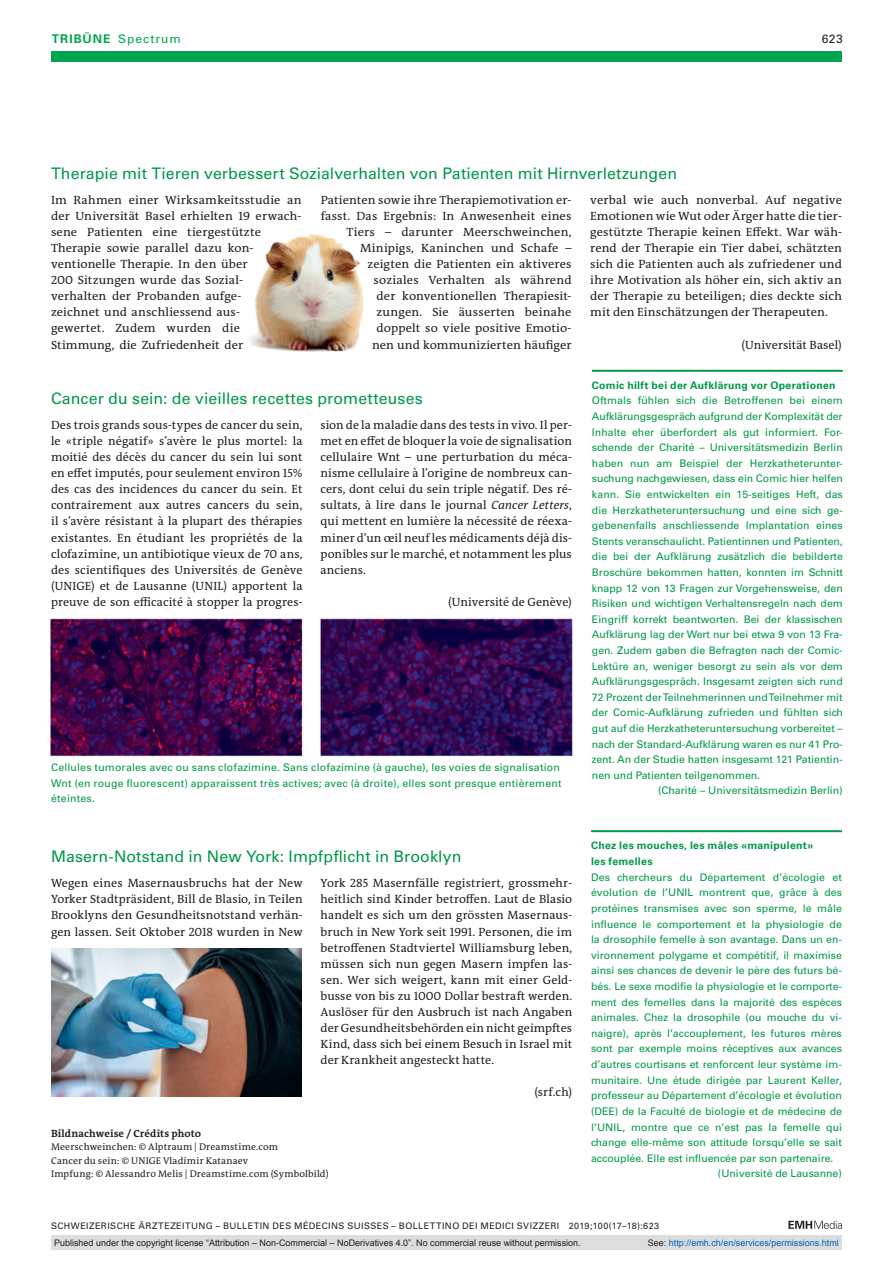
<style>
.page{position:relative;width:893px;height:1263px;background:#fff}
.page>*{position:absolute;margin:0;border:0;box-sizing:border-box;transform-origin:0 0}
.t1{font:15.9px "Univers LT Std";letter-spacing:.005em;color:#00984a}
.t2{font:12px/16px "The Antiqua B W5 Plain";letter-spacing:.01em;color:#231f20;text-align:justify}
.t3{font:12px "Univers LT Std";letter-spacing:.09em;color:#00a54f}
.t4{font:12px "Univers LT Std";color:#231f20}
.t5{font:10.5px "Univers LT Std";color:#00984a}
.t6{font:10.5px/15.8px "Univers LT Std";letter-spacing:.02em;color:#00984a}
.t7{font:700 10.5px/16px "Univers LT Std";letter-spacing:.025em;color:#00984a}
.t8{font:700 10.5px "The Antiqua B W7";letter-spacing:.01em;color:#231f20}
.t9{font:9.75px/13.5px "The Antiqua B W5 Plain";letter-spacing:.015em;color:#231f20}
.t10{font:9px "Arial";color:#231f20}
.t11{font:9px "Univers LT Std";letter-spacing:.05em;color:#231f20}
.t12{font:9px "Arial";color:#0166b3}
.s1{font-weight:700}
.s2{font-style:italic}
.s3{color:#231f20}
</style>
<div class="page">
<svg style="left:788px;top:1221px;width:54px;height:8px"></svg>
<div style="left:51px;top:51px;width:791px;height:11px;background:#00a54f"></div>
<img style="left:249px;top:234px;width:115px;height:118px">
<hr style="left:591px;top:830px;width:251px;height:2px;background:#00984a">
<img style="left:51px;top:949px;width:250px;height:147px">
<hr style="left:592px;top:370px;width:251px;height:2px;background:#00984a">
<img style="left:50px;top:618px;width:523px;height:139px">
<div style="left:51px;top:1235px;width:791px;height:15px;background:#dcdddf"></div>
<p class="t3" style="left:52px;top:31px;width:130px"><span class="s1">TRIBÜNE</span> Spectrum</p>
<p class="t4" style="left:822px;top:31px;width:23px">623</p>
<h1 class="t1" style="left:51px;top:164px;width:627px">Therapie mit Tieren verbessert Sozialverhalten von Patienten mit Hirnverletzungen</h1>
<p class="t2" style="left:51px;top:192px;width:252px;text-align:left">Im Rahmen einer Wirksamkeitsstudie an der Universität Basel erhielten 19 erwach&shy;sene Patienten eine tiergestützte Therapie sowie parallel dazu kon&shy;ventionelle Therapie. In den über<br>200 Sitzungen wurde das Sozial-<br>verhalten der Probanden aufge-<br>zeichnet und anschliessend aus-<br>gewertet. Zudem wurden die Stimmung, die Zufriedenheit der</p>
<p class="t2" style="left:321px;top:192px;width:252px;text-align:right">Patienten sowie ihre Therapiemotivation er&shy;fasst. Das Ergebnis: In Anwesenheit eines Tiers – darunter Meerschweinchen, Minipigs, Kaninchen und Schafe – zeigten die Patienten ein aktiveres soziales Verhalten als während<br>der konventionellen Therapiesit-<br>zungen. Sie äusserten beinahe<br>doppelt so viele positive Emotio-<br>nen und kommunizierten häufiger</p>
<p class="t2" style="left:590px;top:192px;width:253px">verbal wie auch nonverbal. Auf negative Emotionen wie Wut oder Ärger hatte die tier&shy;gestützte Therapie keinen Effekt. War wäh&shy;rend der Therapie ein Tier dabei, schätzten sich die Patienten auch als zufriedener und ihre Motivation als höher ein, sich aktiv an der Therapie zu beteiligen; dies deckte sich mit den Einschätzungen der Therapeuten.</p>
<p class="t2" style="left:742px;top:337px;width:102px">(Universität Basel)</p>
<h1 class="t1" style="left:51px;top:389px;width:373px">Cancer du sein: de vieilles recettes prometteuses</h1>
<p class="t2" style="left:51px;top:417px;width:253px">Des trois grands sous-types de cancer du sein, le «triple négatif» s’avère le plus mortel: la moitié des décès du cancer du sein lui sont en effet imputés, pour seulement environ 15% des cas des incidences du cancer du sein. Et contrairement aux autres cancers du sein, il s’avère résistant à la plupart des thérapies existantes. En étudiant les propriétés de la clofazimine, un antibiotique vieux de 70 ans, des scientifiques des Universités de Genève (UNIGE) et de Lausanne (UNIL) apportent la preuve de son efficacité à stopper la progres-</p>
<p class="t2" style="left:320px;top:417px;width:253px">sion de la maladie dans des tests in vivo. Il per&shy;met en effet de bloquer la voie de signalisation cellulaire Wnt – une perturbation du méca&shy;nisme cellulaire à l’origine de nombreux can&shy;cers, dont celui du sein triple négatif. Des ré&shy;sultats, à lire dans le journal <span class="s2">Cancer Letters</span>, qui mettent en lumière la nécessité de réexa&shy;miner d’un œil neuf les médicaments déjà dis&shy;ponibles sur le marché, et notamment les plus anciens.</p>
<p class="t2" style="left:448px;top:594px;width:125px">(Université de Genève)</p>
<p class="t6" style="left:51px;top:759px;width:512px">Cellules tumorales avec ou sans clofazimine. Sans clofazimine (à gauche), les voies de signalisation<br>Wnt (en rouge fluorescent) apparaissent très actives; avec (à droite), elles sont presque entièrement éteintes.</p>
<h1 class="t1" style="left:51px;top:847px;width:412px">Masern-Notstand in New York: Impfpflicht in Brooklyn</h1>
<p class="t2" style="left:51px;top:875px;width:253px">Wegen eines Masernausbruchs hat der New Yorker Stadtpräsident, Bill de Blasio, in Teilen Brooklyns den Gesundheitsnotstand verhän&shy;gen lassen. Seit Oktober 2018 wurden in New</p>
<p class="t2" style="left:321px;top:875px;width:253px">York 285 Masernfälle registriert, grossmehr&shy;heitlich sind Kinder betroffen. Laut de Blasio handelt es sich um den grössten Masernaus&shy;bruch in New York seit 1991. Personen, die im betroffenen Stadtviertel Williamsburg leben, müssen sich nun gegen Masern impfen las&shy;sen. Wer sich weigert, kann mit einer Geld&shy;busse von bis zu 1000 Dollar bestraft werden.<br>Auslöser für den Ausbruch ist nach Angaben der Gesundheitsbehörden ein nicht geimpftes Kind, dass sich bei einem Besuch in Israel mit der Krankheit angesteckt hatte.</p>
<p class="t2" style="left:535px;top:1084px;width:39px">(srf.ch)</p>
<p class="t8" style="left:51px;top:1126px;width:151px">Bildnachweise / Crédits photo</p>
<p class="t9" style="left:51px;top:1140px;width:279px">Meerschweinchen: © Alptraum | Dreamstime.com<br>Cancer du sein: © UNIGE Vladimir Katanaev<br>Impfung: © Alessandro Melis | Dreamstime.com (Symbolbild)</p>
<p class="t7" style="left:592px;top:377px;width:245px">Comic hilft bei der Aufklärung vor Operationen</p>
<p class="t5" style="left:592px;top:394px;width:252px">Oftmals fühlen sich die Betroffenen bei einem</p>
<p class="t5" style="left:592px;top:410px;width:252px">Aufklärungsgespräch aufgrund der Komplexität der</p>
<p class="t5" style="left:592px;top:426px;width:252px">Inhalte eher überfordert als gut informiert. For-</p>
<p class="t5" style="left:592px;top:441px;width:252px">schende der Charité – Universitätsmedizin Berlin</p>
<p class="t5" style="left:592px;top:457px;width:252px">haben nun am Beispiel der Herzkatheterunter-</p>
<p class="t5" style="left:592px;top:472px;width:252px">suchung nachgewiesen, dass ein Comic hier helfen</p>
<p class="t5" style="left:592px;top:488px;width:252px">kann. Sie entwickelten ein 15-seitiges Heft, das</p>
<p class="t5" style="left:592px;top:504px;width:252px">die Herzkatheteruntersuchung und eine sich ge-</p>
<p class="t5" style="left:592px;top:519px;width:252px">gebenenfalls anschliessende Implantation eines</p>
<p class="t5" style="left:592px;top:535px;width:252px">Stents veranschaulicht. Patientinnen und Patienten,</p>
<p class="t5" style="left:592px;top:550px;width:253px">die bei der Aufklärung zusätzlich die bebilderte</p>
<p class="t5" style="left:592px;top:566px;width:252px">Broschüre bekommen hatten, konnten im Schnitt</p>
<p class="t5" style="left:592px;top:582px;width:252px">knapp 12 von 13 Fragen zur Vorgehensweise, den</p>
<p class="t5" style="left:592px;top:597px;width:252px">Risiken und wichtigen Verhaltensregeln nach dem</p>
<p class="t5" style="left:592px;top:613px;width:252px">Eingriff korrekt beantworten. Bei der klassischen</p>
<p class="t5" style="left:592px;top:628px;width:252px">Aufklärung lag der Wert nur bei etwa 9 von 13 Fra-</p>
<p class="t5" style="left:592px;top:644px;width:252px">gen. Zudem gaben die Befragten nach der Comic-</p>
<p class="t5" style="left:592px;top:660px;width:252px">Lektüre an, weniger besorgt zu sein als vor dem</p>
<p class="t5" style="left:592px;top:675px;width:252px">Aufklärungsgespräch. Insgesamt zeigten sich rund</p>
<p class="t5" style="left:592px;top:691px;width:252px">72 Prozent der Teilnehmerinnen und Teilnehmer mit</p>
<p class="t5" style="left:592px;top:706px;width:252px">der Comic-Aufklärung zufrieden und fühlten sich</p>
<p class="t5" style="left:592px;top:722px;width:252px">gut auf die Herzkatheteruntersuchung vorbereitet –</p>
<p class="t5" style="left:592px;top:738px;width:252px">nach der Standard-Aufklärung waren es nur 41 Pro-</p>
<p class="t5" style="left:592px;top:753px;width:252px">zent. An der Studie hatten insgesamt 121 Patientin-</p>
<p class="t5" style="left:592px;top:769px;width:170px">nen und Patienten teilgenommen.</p>
<p class="t5" style="left:658px;top:784px;width:186px">(Charité – Universitätsmedizin Berlin)</p>
<p class="t7" style="left:591px;top:837px;width:224px">Chez les mouches, les mâles «manipulent» les femelles</p>
<p class="t5" style="left:591px;top:871px;width:252px">Des chercheurs du Département d’écologie et</p>
<p class="t5" style="left:591px;top:886px;width:252px">évolution de l’UNIL montrent que, grâce à des</p>
<p class="t5" style="left:591px;top:902px;width:252px">protéines transmises avec son sperme, le mâle</p>
<p class="t5" style="left:591px;top:918px;width:252px">influence le comportement et la physiologie de</p>
<p class="t5" style="left:591px;top:933px;width:252px">la drosophile femelle à son avantage. Dans un en-</p>
<p class="t5" style="left:591px;top:949px;width:252px">vironnement polygame et compétitif, il maximise</p>
<p class="t5" style="left:591px;top:964px;width:252px">ainsi ses chances de devenir le père des futurs bé-</p>
<p class="t5" style="left:591px;top:980px;width:252px">bés. Le sexe modifie la physiologie et le comporte-</p>
<p class="t5" style="left:591px;top:996px;width:252px">ment des femelles dans la majorité des espèces</p>
<p class="t5" style="left:591px;top:1011px;width:252px">animales. Chez la drosophile (ou mouche du vi-</p>
<p class="t5" style="left:591px;top:1027px;width:252px">naigre), après l’accouplement, les futures mères</p>
<p class="t5" style="left:591px;top:1042px;width:252px">sont par exemple moins réceptives aux avances</p>
<p class="t5" style="left:591px;top:1058px;width:252px">d’autres courtisans et renforcent leur système im-</p>
<p class="t5" style="left:591px;top:1074px;width:252px">munitaire. Une étude dirigée par Laurent Keller,</p>
<p class="t5" style="left:591px;top:1089px;width:252px">professeur au Département d’écologie et évolution</p>
<p class="t5" style="left:591px;top:1105px;width:252px">(DEE) de la Faculté de biologie et de médecine de</p>
<p class="t5" style="left:591px;top:1120px;width:252px">l’UNIL, montre que ce n’est pas la femelle qui</p>
<p class="t5" style="left:591px;top:1136px;width:252px">change elle-même son attitude lorsqu’elle se sait</p>
<p class="t5" style="left:591px;top:1152px;width:244px">accouplée. Elle est influencée par son partenaire.</p>
<p class="t5" style="left:718px;top:1167px;width:126px">(Université de Lausanne)</p>
<p class="t11" style="left:51px;top:1220px;width:610px">SCHWEIZERISCHE ÄRZTEZEITUNG – BULLETIN DES MÉDECINS SUISSES – BOLLETTINO DEI MEDICI SVIZZERI 2019;100(17–18):623</p>
<p class="t10" style="left:54px;top:1237px;width:528px">Published under the copyright license “Attribution – Non-Commercial – NoDerivatives 4.0”. No commercial reuse without permission.</p>
<p class="t12" style="left:648px;top:1237px;width:193px"><span class="s3">See:</span> http://emh.ch/en/services/permissions.html</p>
</div>
